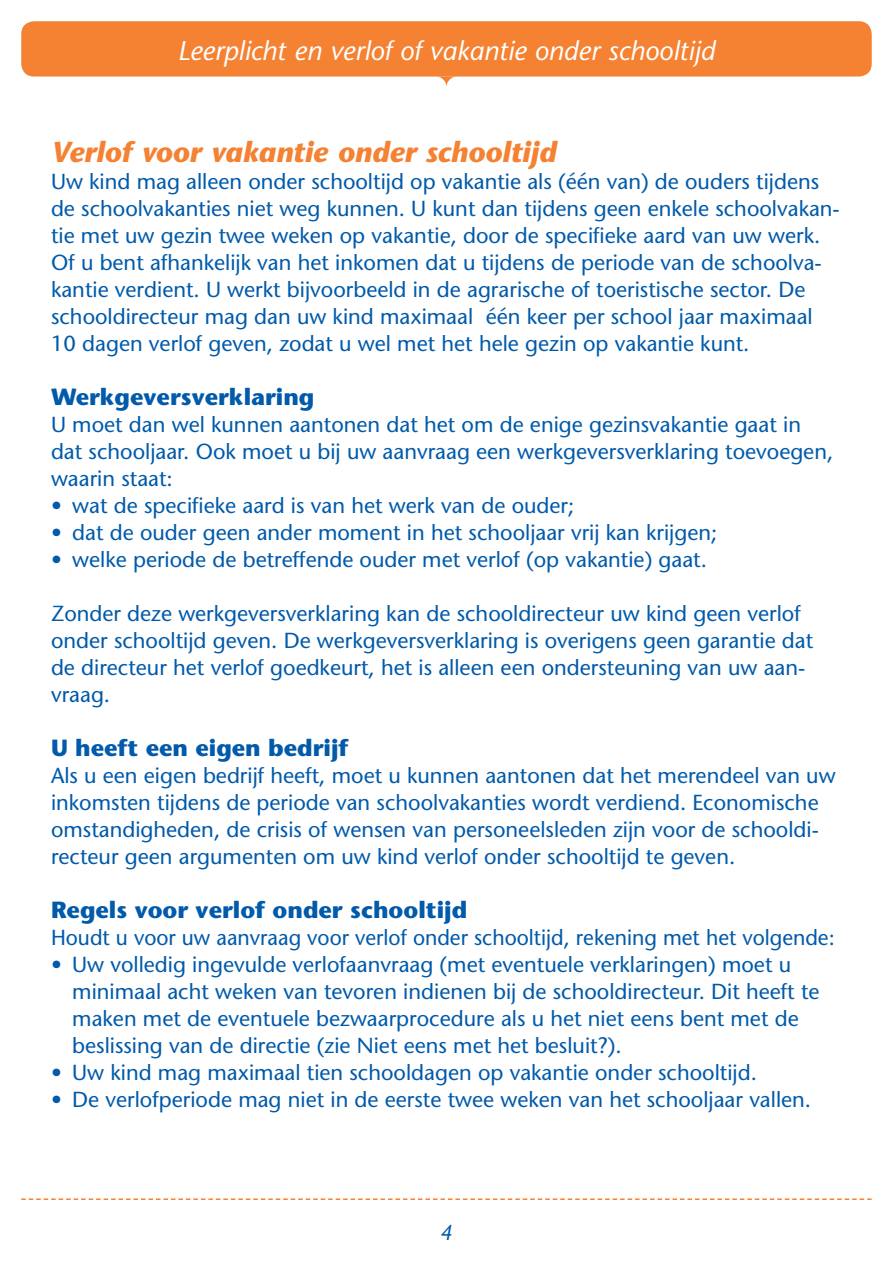
<style>
.page{position:relative;width:893px;height:1263px;background:#fff}
.page>*{position:absolute;margin:0;border:0;box-sizing:border-box;transform-origin:0 0}
.kopjes{font:italic 700 28.8px "Stone Sans";color:#f48232}
.t1{font:italic 27px "Stone Sans";color:#fff}
.tussenkopjes{font:700 23.4px "Stone Sans";color:#015aaa}
.bodytekst{font:21.75px/27px "Stone Sans";color:#015aaa}
.bodytekst-2{font:italic 21.75px "Stone Sans";color:#015aaa}
</style>
<div class="page">
<svg style="left:21px;top:1198px;width:851px;height:2px"></svg>
<div style="left:21px;top:21px;width:851px;height:56px;background:#f48232;border-radius:13px"></div>
<svg style="left:439px;top:77px;width:15px;height:10px"></svg>
<p class="t1" style="left:178px;top:34px;width:539px">Leerplicht en verlof of vakantie onder schooltijd</p>
<p class="kopjes" style="left:51px;top:134px;width:507px">Verlof voor vakantie onder schooltijd</p>
<p class="bodytekst" style="left:51px;top:168px;width:790px">Uw kind mag alleen onder schooltijd op vakantie als (één van) de ouders tijdens de schoolvakanties niet weg kunnen. U kunt dan tijdens geen enkele schoolvakan&shy;tie met uw gezin twee weken op vakantie, door de specifieke aard van uw werk.<br>Of u bent afhankelijk van het inkomen dat u tijdens de periode van de schoolva&shy;kantie verdient. U werkt bijvoorbeeld in de agrarische of toeristische sector. De schooldirecteur mag dan uw kind maximaal één keer per school jaar maximaal 10 dagen verlof geven, zodat u wel met het hele gezin op vakantie kunt.</p>
<p class="tussenkopjes" style="left:51px;top:382px;width:265px">Werkgeversverklaring</p>
<p class="bodytekst" style="left:51px;top:411px;width:784px">U moet dan wel kunnen aantonen dat het om de enige gezinsvakantie gaat in dat schooljaar. Ook moet u bij uw aanvraag een werkgeversverklaring toevoegen, waarin staat:</p>
<p class="bodytekst" style="left:51px;top:492px;width:525px">• wat de specifieke aard is van het werk van de ouder;</p>
<p class="bodytekst" style="left:51px;top:519px;width:668px">• dat de ouder geen ander moment in het schooljaar vrij kan krijgen;</p>
<p class="bodytekst" style="left:51px;top:546px;width:657px">• welke periode de betreffende ouder met verlof (op vakantie) gaat.</p>
<p class="bodytekst" style="left:51px;top:600px;width:764px">Zonder deze werkgeversverklaring kan de schooldirecteur uw kind geen verlof onder schooltijd geven. De werkgeversverklaring is overigens geen garantie dat de directeur het verlof goedkeurt, het is alleen een ondersteuning van uw aan&shy;vraag.</p>
<p class="tussenkopjes" style="left:51px;top:733px;width:299px">U heeft een eigen bedrijf</p>
<p class="bodytekst" style="left:51px;top:762px;width:786px">Als u een eigen bedrijf heeft, moet u kunnen aantonen dat het merendeel van uw inkomsten tijdens de periode van schoolvakanties wordt verdiend. Economische omstandigheden, de crisis of wensen van personeelsleden zijn voor de schooldi&shy;recteur geen argumenten om uw kind verlof onder schooltijd te geven.</p>
<p class="tussenkopjes" style="left:51px;top:895px;width:418px">Regels voor verlof onder schooltijd</p>
<p class="bodytekst" style="left:51px;top:924px;width:785px">Houdt u voor uw aanvraag voor verlof onder schooltijd, rekening met het volgende:</p>
<p class="bodytekst" style="left:72px;top:951px;width:749px;text-indent:-21px">• Uw volledig ingevulde verlofaanvraag (met eventuele verklaringen) moet u minimaal acht weken van tevoren indienen bij de schooldirecteur. Dit heeft te maken met de eventuele bezwaarprocedure als u het niet eens bent met de beslissing van de directie (zie Niet eens met het besluit?).</p>
<p class="bodytekst" style="left:51px;top:1059px;width:707px">• Uw kind mag maximaal tien schooldagen op vakantie onder schooltijd.</p>
<p class="bodytekst" style="left:51px;top:1086px;width:762px">• De verlofperiode mag niet in de eerste twee weken van het schooljaar vallen.</p>
<p class="bodytekst-2" style="left:440px;top:1219px;width:14px">4</p>
</div>
